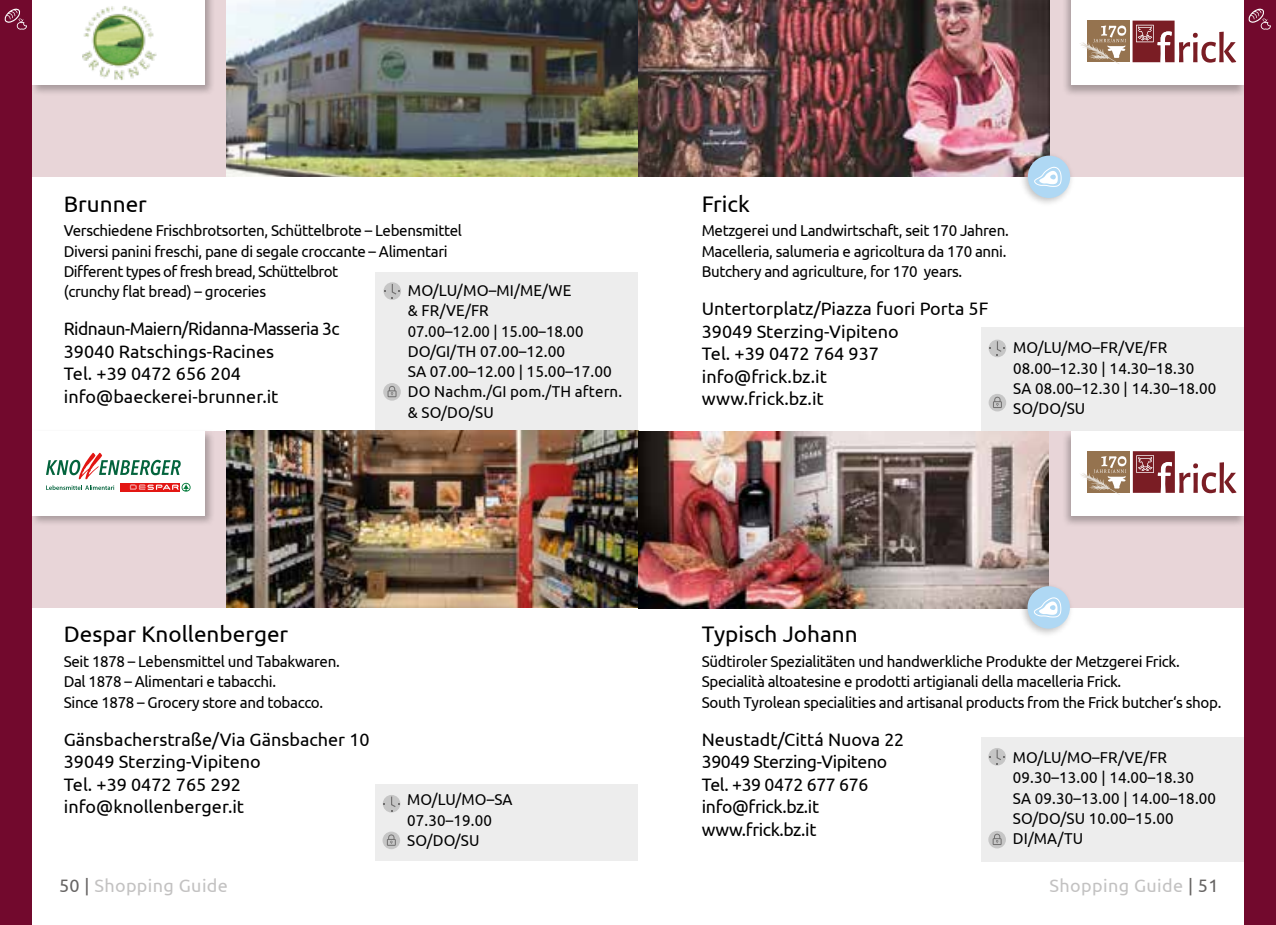
<style>
.page{position:relative;width:1276px;height:925px;background:#fff}
.page>*{position:absolute;margin:0;border:0;box-sizing:border-box;transform-origin:0 0}
.t1{font:22.5px "Ubuntu";color:#000}
.t2{font:18px/22.5px "Ubuntu";color:#000}
.t3{font:18px/22.5px "Ubuntu";letter-spacing:-.02em;color:#000}
.t4{font:18px "Ubuntu";letter-spacing:.02em;color:#c3c2c2}
.t5{font:15.75px/20.2px "Ubuntu";letter-spacing:-.02em;color:#000;scale:.96 1}
.t6{font:15.75px/20.2px "Ubuntu";letter-spacing:.01em;color:#000;scale:.96 1}
.t7{font:15.75px/20.2px "Ubuntu";color:#000}
.s1{color:#666463}
</style>
<div class="page">
<div style="left:32px;top:0;width:194px;height:177px;background:#e8d5d8"></div>
<div style="left:32px;top:431px;width:194px;height:176px;background:#e8d5d8"></div>
<div style="left:29px;top:0;width:187px;height:97px;background:#000;opacity:.28"></div>
<div style="left:32px;top:0;width:172px;height:85px;background:#fff"></div>
<div style="left:29px;top:428px;width:187px;height:99px;background:#000;opacity:.28"></div>
<div style="left:32px;top:431px;width:172px;height:84px;background:#fff"></div>
<div style="left:1049px;top:0;width:195px;height:177px;background:#e8d5d8"></div>
<div style="left:1061px;top:0;width:186px;height:98px;background:#000;opacity:.28"></div>
<div style="left:1071px;top:0;width:172px;height:85px;background:#fff"></div>
<img style="left:226px;top:0;width:412px;height:177px">
<div style="left:376px;top:272px;width:262px;height:159px;background:#ededed"></div>
<svg style="left:383px;top:282px;width:18px;height:18px"></svg>
<svg style="left:384px;top:283px;width:16px;height:16px"></svg>
<svg style="left:383px;top:383px;width:18px;height:18px"></svg>
<svg style="left:387px;top:386px;width:9px;height:11px"></svg>
<img style="left:82px;top:6px;width:75px;height:74px">
<img style="left:226px;top:431px;width:412px;height:177px">
<div style="left:375px;top:784px;width:263px;height:77px;background:#ededed"></div>
<svg style="left:383px;top:795px;width:17px;height:17px"></svg>
<svg style="left:384px;top:795px;width:15px;height:16px"></svg>
<div style="left:382px;top:831px;width:18px;height:18px;background:#c6c6c6;border-radius:50%"></div>
<svg style="left:387px;top:834px;width:9px;height:12px"></svg>
<svg style="left:46px;top:453px;width:145px;height:39px"></svg>
<img style="left:638px;top:0;width:411px;height:177px">
<div style="left:981px;top:327px;width:263px;height:104px;background:#ededed"></div>
<svg style="left:988px;top:340px;width:18px;height:17px"></svg>
<svg style="left:989px;top:340px;width:16px;height:16px"></svg>
<div style="left:988px;top:394px;width:18px;height:17px;background:#c6c6c6;border-radius:50%"></div>
<svg style="left:993px;top:397px;width:9px;height:11px"></svg>
<div style="left:1018px;top:151px;width:56px;height:56px;background:#000;opacity:.24"></div>
<div style="left:1027px;top:156px;width:43px;height:42px;background:#afd8f4;border-radius:50%"></div>
<svg style="left:1034px;top:167px;width:27px;height:20px"></svg>
<svg style="left:1132px;top:21px;width:104px;height:42px"></svg>
<div style="left:1087px;top:21px;width:42px;height:41px;background:#95734f"></div>
<svg style="left:1080px;top:26px;width:46px;height:38px"></svg>
<div style="left:0;top:0;width:32px;height:925px;background:#72092d"></div>
<svg style="left:4px;top:9px;width:23px;height:21px"></svg>
<div style="left:1244px;top:0;width:32px;height:925px;background:#72092d"></div>
<svg style="left:1248px;top:9px;width:23px;height:21px"></svg>
<img style="left:638px;top:431px;width:411px;height:177px">
<div style="left:981px;top:737px;width:262px;height:124px;background:#ededed"></div>
<svg style="left:988px;top:748px;width:18px;height:17px"></svg>
<svg style="left:989px;top:748px;width:16px;height:16px"></svg>
<div style="left:988px;top:831px;width:18px;height:17px;background:#c6c6c6;border-radius:50%"></div>
<svg style="left:992px;top:834px;width:9px;height:11px"></svg>
<div style="left:1049px;top:431px;width:195px;height:176px;background:#e8d5d8"></div>
<div style="left:1061px;top:429px;width:187px;height:99px;background:#000;opacity:.28"></div>
<div style="left:1071px;top:431px;width:173px;height:84px;background:#fff"></div>
<svg style="left:1132px;top:451px;width:104px;height:42px"></svg>
<div style="left:1087px;top:451px;width:42px;height:42px;background:#95734f"></div>
<svg style="left:1080px;top:456px;width:46px;height:39px"></svg>
<div style="left:1018px;top:581px;width:56px;height:56px;background:#000;opacity:.24"></div>
<div style="left:1027px;top:586px;width:43px;height:43px;background:#afd8f4;border-radius:50%"></div>
<svg style="left:1034px;top:597px;width:27px;height:20px"></svg>
<h1 class="t1" style="left:64px;top:190px;width:85px">Brunner</h1>
<p class="t5" style="left:64px;top:220px;width:416px">Verschiedene Frischbrotsorten, Schüttelbrote – Lebensmittel Diversi panini freschi, pane di segale croccante – Alimentari Different types of fresh bread, Schüttelbrot<br>(crunchy flat bread) – groceries</p>
<p class="t2" style="left:64px;top:317px;width:277px">Ridnaun-Maiern/Ridanna-Masseria 3c<br>39040 Ratschings-Racines<br>Tel. +39 0472 656 204 info@baeckerei-brunner.it</p>
<p class="t7" style="left:408px;top:280px;width:216px">MO/LU/MO–MI/ME/WE<br>&amp; FR/VE/FR<br>07.00–12.00 | 15.00–18.00<br>DO/GI/TH 07.00–12.00<br>SA 07.00–12.00 | 15.00–17.00<br>DO Nachm./GI pom./TH aftern. &amp; SO/DO/SU</p>
<h1 class="t1" style="left:702px;top:190px;width:50px">Frick</h1>
<p class="t5" style="left:702px;top:220px;width:321px">Metzgerei und Landwirtschaft, seit 170 Jahren.<br>Macelleria, salumeria e agricoltura da 170 anni.<br>Butchery and agriculture, for 170 years.</p>
<p class="t2" style="left:702px;top:297px;width:288px">Untertorplatz/Piazza fuori Porta 5F<br>39049 Sterzing-Vipiteno<br>Tel. +39 0472 764 937 info@frick.bz.it<br>www.frick.bz.it</p>
<p class="t6" style="left:1013px;top:337px;width:213px">MO/LU/MO–FR/VE/FR<br>08.00–12.30 | 14.30–18.30<br>SA 08.00–12.30 | 14.30–18.00<br>SO/DO/SU</p>
<h1 class="t1" style="left:64px;top:621px;width:226px">Despar Knollenberger</h1>
<p class="t5" style="left:64px;top:651px;width:289px">Seit 1878 – Lebensmittel und Tabakwaren.<br>Dal 1878 – Alimentari e tabacchi.<br>Since 1878 – Grocery store and tobacco.</p>
<p class="t2" style="left:64px;top:727px;width:307px">Gänsbacherstraße/Via Gänsbacher 10<br>39049 Sterzing-Vipiteno<br>Tel. +39 0472 765 292 info@knollenberger.it</p>
<p class="t6" style="left:407px;top:789px;width:111px">MO/LU/MO–SA<br>07.30–19.00<br>SO/DO/SU</p>
<h1 class="t1" style="left:702px;top:621px;width:157px">Typisch Johann</h1>
<p class="t5" style="left:702px;top:651px;width:543px">Südtiroler Spezialitäten und handwerkliche Produkte der Metzgerei Frick.<br>Specialità altoatesine e prodotti artigianali della macelleria Frick.<br>South Tyrolean specialities and artisanal products from the Frick butcher‘s shop.</p>
<p class="t3" style="left:702px;top:727px;width:204px">Neustadt/Cittá Nuova 22<br>39049 Sterzing-Vipiteno<br>Tel. +39 0472 677 676 info@frick.bz.it www.frick.bz.it</p>
<p class="t6" style="left:1013px;top:747px;width:213px">MO/LU/MO–FR/VE/FR<br>09.30–13.00 | 14.00–18.30<br>SA 09.30–13.00 | 14.00–18.00<br>SO/DO/SU 10.00–15.00<br>DI/MA/TU</p>
<p class="t4" style="left:59px;top:875px;width:170px"><span class="s1">50 |</span> Shopping Guide</p>
<p class="t4" style="left:1049px;top:875px;width:170px">Shopping Guide <span class="s1">| 51</span></p>
</div>
